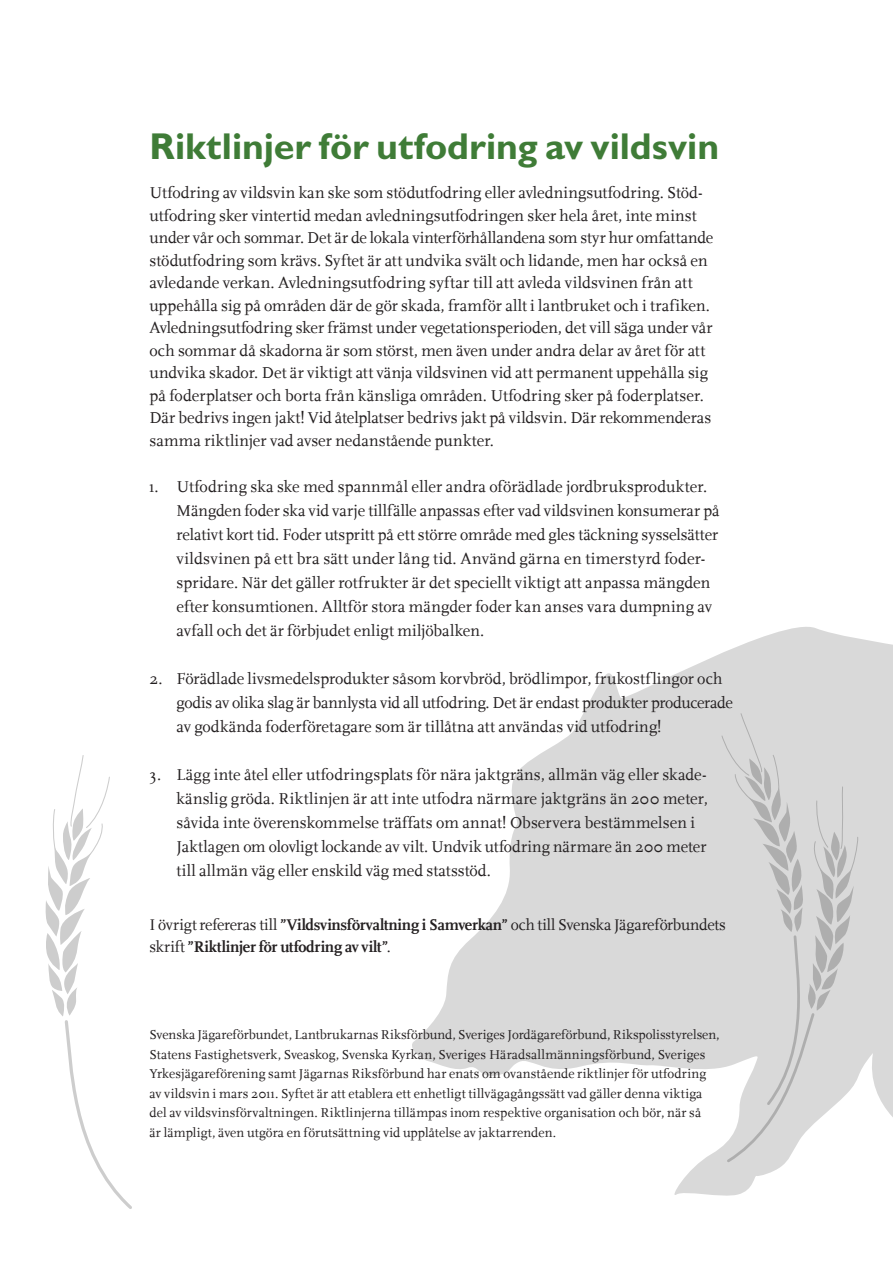
<style>
.page{position:relative;width:893px;height:1263px;background:#fff}
.page>*{position:absolute;margin:0;border:0;box-sizing:border-box;transform-origin:0 0}
.t1{font:700 37.5px "Gill Sans";color:#3f7c37}
.t2{font:16.5px/24px "Scala";letter-spacing:.005em;color:#231f20}
.t3{font:700 16.2px/22.5px "Scala LF";letter-spacing:-.01em;color:#231f20}
.t4{font:13.5px/19.5px "Scala";letter-spacing:.01em;color:#231f20}
.s1{font-family:"Scala";font-weight:400}
</style>
<div class="page">
<svg style="left:412px;top:627px;width:481px;height:569px;fill:#d9d9d9"></svg>
<svg style="left:45px;top:755px;width:87px;height:454px"></svg>
<svg style="left:721px;top:712px;width:138px;height:453px;background:#d7d7d7"></svg>
<p class="t1" style="left:150px;top:124px;width:571px">Riktlinjer för utfodring av vildsvin</p>
<p class="t2" style="left:150px;top:182px;width:565px;line-height:22.5px">Utfodring av vildsvin kan ske som stödutfodring eller avledningsutfodring. Stöd&shy;utfodring sker vintertid medan avledningsutfodringen sker hela året, inte minst under vår och sommar. Det är de lokala vinterförhållandena som styr hur omfattande stödutfodring som krävs. Syftet är att undvika svält och lidande, men har också en avledande verkan. Avledningsutfodring syftar till att avleda vildsvinen från att uppehålla sig på områden där de gör skada, framför allt i lantbruket och i trafiken.<br>Avledningsutfodring sker främst under vegetationsperioden, det vill säga under vår och sommar då skadorna är som störst, men även under andra delar av året för att undvika skador. Det är viktigt att vänja vildsvinen vid att permanent uppehålla sig på foderplatser och borta från känsliga områden. Utfodring sker på foderplatser.<br>Där bedrivs ingen jakt! Vid åtelplatser bedrivs jakt på vildsvin. Där rekommenderas samma riktlinjer vad avser nedanstående punkter.</p>
<p class="t2" style="left:177px;top:475px;width:544px;text-indent:-27px">1. Utfodring ska ske med spannmål eller andra oförädlade jordbruksprodukter.<br>Mängden foder ska vid varje tillfälle anpassas efter vad vildsvinen konsumerar på relativt kort tid. Foder utspritt på ett större område med gles täckning sysselsätter vildsvinen på ett bra sätt under lång tid. Använd gärna en timerstyrd foder&shy;spridare. När det gäller rotfrukter är det speciellt viktigt att anpassa mängden efter konsumtionen. Alltför stora mängder foder kan anses vara dumpning av avfall och det är förbjudet enligt miljöbalken.</p>
<p class="t2" style="left:177px;top:667px;width:558px;text-indent:-27px">2. Förädlade livsmedelsprodukter såsom korvbröd, brödlimpor, frukostflingor och godis av olika slag är bannlysta vid all utfodring. Det är endast produkter producerade av godkända foderföretagare som är tillåtna att användas vid utfodring!</p>
<p class="t2" style="left:177px;top:763px;width:533px;text-indent:-27px">3. Lägg inte åtel eller utfodringsplats för nära jaktgräns, allmän väg eller skade&shy;känslig gröda. Riktlinjen är att inte utfodra närmare jaktgräns än 200 meter, såvida inte överenskommelse träffats om annat! Observera bestämmelsen i Jaktlagen om olovligt lockande av vilt. Undvik utfodring närmare än 200 meter till allmän väg eller enskild väg med statsstöd.</p>
<p class="t3" style="left:150px;top:913px;width:578px"><span class="s1">I övrigt refereras till</span> ”Vildsvinsförvaltning i Samverkan” <span class="s1">och till Svenska Jägareförbundets skrift</span> ”Riktlinjer för utfodring av vilt”<span class="s1">.</span></p>
<p class="t4" style="left:150px;top:1025px;width:572px">Svenska Jägareförbundet, Lantbrukarnas Riksförbund, Sveriges Jordägareförbund, Rikspolisstyrelsen, Statens Fastighetsverk, Sveaskog, Svenska Kyrkan, Sveriges Häradsallmänningsförbund, Sveriges Yrkesjägareförening samt Jägarnas Riksförbund har enats om ovanstående riktlinjer för utfodring av vildsvin i mars 2011. Syftet är att etablera ett enhetligt tillvägagångssätt vad gäller denna viktiga del av vildsvinsförvaltningen. Riktlinjerna tillämpas inom respektive organisation och bör, när så<br>är lämpligt, även utgöra en förutsättning vid upplåtelse av jaktarrenden.</p>
</div>
